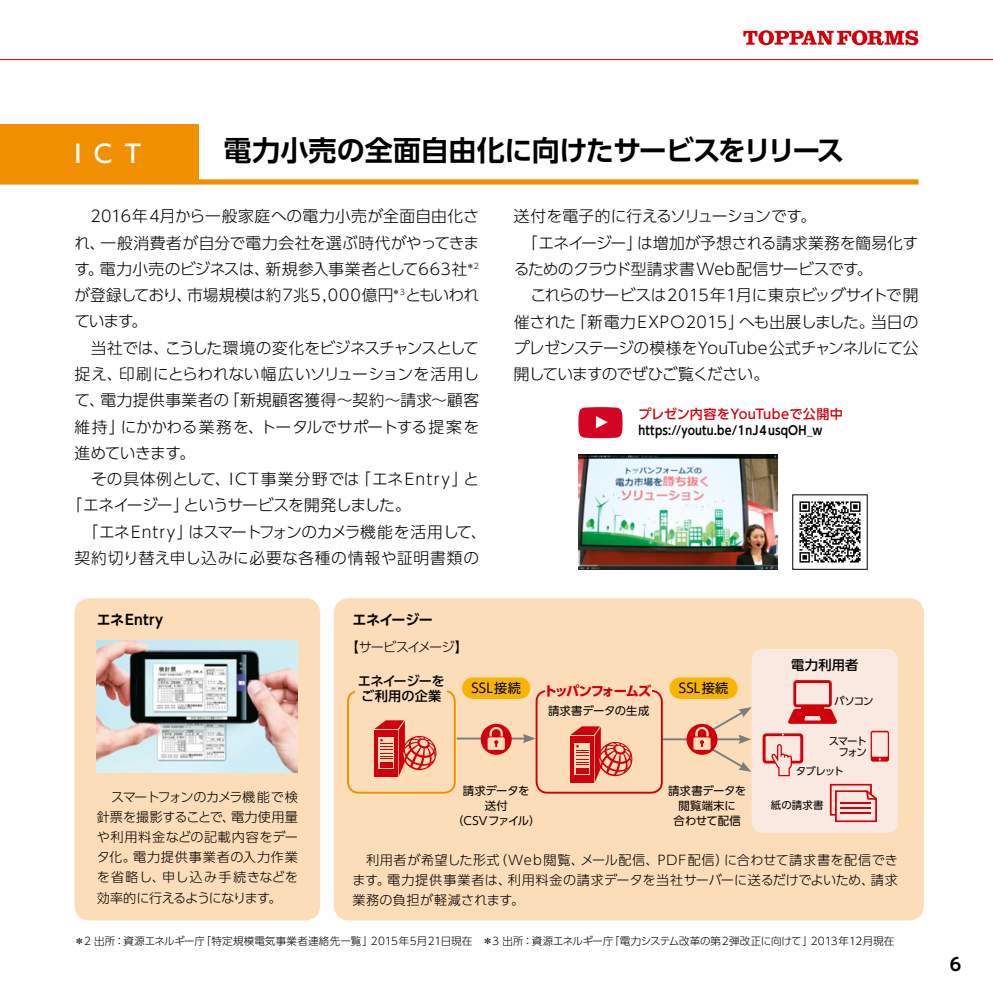
<style>
.page{position:relative;width:993px;height:993px;background:#fff}
.page>*{position:absolute;margin:0;border:0;box-sizing:border-box;transform-origin:0 0}
.t1{font:700 28px "UD Shin Go Pro De";letter-spacing:-.02em;color:#000}
.t2{font:500 24.5px "UD Shin Go Pro";color:#fff}
.t3{font:700 17.5px "UD Shin Go Pro De";color:#000}
.t4{font:300 15.75px/26.2px "UD Shin Go Pro";letter-spacing:-.005em;color:#000}
.t5{font:300 15.75px "UD Shin Go Pro";letter-spacing:.025em;color:#000}
.t6{font:300 15.75px "UD Shin Go Pro";letter-spacing:-.03em;color:#000}
.t7{font:300 15.75px "UD Shin Go Pro";letter-spacing:.07em;color:#000}
.t8{font:300 15.75px "UD Shin Go Pro";letter-spacing:.015em;color:#000}
.t9{font:300 15.75px "UD Shin Go Pro";letter-spacing:-.045em;color:#000}
.t10{font:300 15.75px "UD Shin Go Pro";letter-spacing:-.025em;color:#000}
.t11{font:300 15.75px "UD Shin Go Pro";letter-spacing:.035em;color:#000}
.t12{font:300 15.75px "UD Shin Go Pro";letter-spacing:-.065em;color:#000}
.t13{font:300 15.75px "UD Shin Go Pro";letter-spacing:-.035em;color:#000}
.t14{font:700 14px "UD Shin Go Pro De";letter-spacing:.025em;color:#000}
.t15{font:700 14px "UD Shin Go Pro De";color:#000}
.t16{font:500 13.3px/15px "UD Shin Go Pro";letter-spacing:-.03em;color:#000}
.t17{font:13.3px "UD Shin Go Pro";letter-spacing:.015em;color:#000}
.t18{font:700 13.3px "UD Shin Go Pro";letter-spacing:-.095em;color:#d2000b}
.t19{font:500 13.3px "UD Shin Go Pro";letter-spacing:.01em;color:#000}
.t20{font:300 13.12px/20.1px "UD Shin Go Pro";letter-spacing:.015em;color:#000;text-align:justify}
.t21{font:500 13.12px "UD Shin Go Pro";letter-spacing:.025em;color:#d2000b}
.t22{font:300 13.12px "UD Shin Go Pro";letter-spacing:-.1em;color:#000}
.t23{font:700 12.25px "UD Shin Go Pro De";letter-spacing:.02em;color:#000;scale:.9 1}
.t24{font:11.38px/15px "UD Shin Go Pro";letter-spacing:-.02em;color:#000;text-align:center}
.t25{font:11.38px "UD Shin Go Pro";color:#000}
.t26{font:300 10.5px "UD Shin Go Pro";color:#000}
.t27{font:10.33px/11.4px "UD Shin Go Pro";letter-spacing:-.095em;color:#000;text-align:right}
</style>
<div class="page">
<div style="left:74px;top:598px;width:246px;height:322px;background:#fcddb9;border-radius:15px"></div>
<div style="left:334px;top:598px;width:589px;height:322px;background:#fcddb9;border-radius:15px"></div>
<div style="left:751px;top:648px;width:146px;height:184px;background:#fae9e0;border-radius:11px"></div>
<hr style="left:456px;top:737px;width:69px;height:2px;background:#7a7c7d">
<svg style="left:522px;top:734px;width:13px;height:9px"></svg>
<hr style="left:661px;top:738px;width:37px;height:2px;background:#7a7c7d">
<svg style="left:462px;top:677px;width:68px;height:21px"></svg>
<svg style="left:669px;top:677px;width:68px;height:21px"></svg>
<img style="left:97px;top:640px;width:201px;height:132px">
<svg style="left:762px;top:733px;width:41px;height:43px"></svg>
<svg style="left:788px;top:680px;width:48px;height:43px"></svg>
<svg style="left:870px;top:730px;width:18px;height:31px"></svg>
<svg style="left:374px;top:720px;width:61px;height:56px"></svg>
<svg style="left:480px;top:723px;width:31px;height:31px"></svg>
<svg style="left:487px;top:726px;width:17px;height:23px"></svg>
<div style="left:686px;top:723px;width:31px;height:31px;background:#d2000b;border-radius:50%"></div>
<svg style="left:693px;top:707px;width:58px;height:64px"></svg>
<div style="left:347px;top:689px;width:108px;height:104px;border:2px solid #f08f00;border-radius:11px"></div>
<div style="left:535px;top:689px;width:127px;height:104px;border:2px solid #d2000b;border-radius:11px"></div>
<div style="left:355px;top:674px;width:92px;height:28px;background:#fcddb9"></div>
<div style="left:544px;top:684px;width:107px;height:13px;background:#fcddb9"></div>
<svg style="left:829px;top:783px;width:47px;height:38px"></svg>
<hr style="left:840px;top:802px;width:31px;height:1px;background:#d2000b">
<hr style="left:840px;top:807px;width:31px;height:1px;background:#d2000b">
<hr style="left:840px;top:812px;width:31px;height:1px;background:#d2000b">
<svg style="left:570px;top:726px;width:61px;height:56px"></svg>
<svg style="left:743px;top:30px;width:175px;height:15px"></svg>
<hr style="left:0;top:59px;width:992px;height:1px;background:#d2000b">
<div style="left:0;top:124px;width:198px;height:60px;background:#f08f00"></div>
<div style="left:0;top:179px;width:918px;height:5px;background:#f08f00"></div>
<img style="left:799px;top:501px;width:62px;height:62px">
<img style="left:578px;top:454px;width:199px;height:115px">
<svg style="left:578px;top:407px;width:44px;height:31px"></svg>
<h2 class="t2" style="left:74px;top:134px;width:68px">ICT</h2>
<h1 class="t1" style="left:223px;top:128px;width:622px">電力小売の全面自由化に向けたサービスをリリース</h1>
<p class="t8" style="left:74px;top:203px;width:406px">　2016年4月から一般家庭への電力小売が全面自由化さ</p>
<p class="t5" style="left:74px;top:230px;width:406px">れ、一般消費者が自分で電力会社を選ぶ時代がやってきま</p>
<p class="t4" style="left:74px;top:255px;width:406px">す。電力小売のビジネスは、新規参入事業者として663社<sup>＊2</sup></p>
<p class="t4" style="left:74px;top:281px;width:406px">が登録しており、市場規模は約7兆5,000億円<sup>＊3</sup>ともいわれ</p>
<p class="t4" style="left:74px;top:308px;width:74px">ています。</p>
<p class="t9" style="left:74px;top:335px;width:406px">　当社では、こうした環境の変化をビジネスチャンスとして</p>
<p class="t4" style="left:74px;top:360px;width:406px">捉え、印刷にとらわれない幅広いソリューションを活用し</p>
<p class="t5" style="left:74px;top:387px;width:406px">て、電力提供事業者の「新規顧客獲得〜契約〜請求〜顧客</p>
<p class="t10" style="left:74px;top:414px;width:406px">維持」にかかわる業務を、トータルでサポートする提案を</p>
<p class="t13" style="left:74px;top:440px;width:122px">進めていきます。</p>
<p class="t7" style="left:74px;top:466px;width:406px">　その具体例として、ICT事業分野では「エネEntry」と</p>
<p class="t12" style="left:67px;top:492px;width:346px">「エネイージー」というサービスを開発しました。</p>
<p class="t6" style="left:74px;top:519px;width:413px">　「エネEntry」はスマートフォンのカメラ機能を活用して、</p>
<p class="t11" style="left:74px;top:545px;width:406px">契約切り替え申し込みに必要な各種の情報や証明書類の</p>
<p class="t14" style="left:97px;top:607px;width:68px">エネEntry</p>
<p class="t15" style="left:352px;top:607px;width:82px">エネイージー</p>
<p class="t22" style="left:346px;top:636px;width:123px">【サービスイメージ】</p>
<p class="t4" style="left:513px;top:203px;width:406px">送付を電子的に行えるソリューションです。<br>　「エネイージー」は増加が予想される請求業務を簡易化するためのクラウド型請求書Web配信サービスです。<br>　これらのサービスは2015年1月に東京ビッグサイトで開催された「新電力EXPO2015」へも出展しました。当日のプレゼンステージの模様をYouTube公式チャンネルにて公開していますのでぜひご覧ください。</p>
<p class="t21" style="left:638px;top:403px;width:206px">プレゼン内容をYouTubeで公開中</p>
<p class="t23" style="left:638px;top:420px;width:206px">https://youtu.be/1nJ4usqOH_w</p>
<p class="t19" style="left:791px;top:654px;width:69px">電力利用者</p>
<p class="t16" style="left:358px;top:672px;width:88px">エネイージーをご利用の企業</p>
<p class="t17" style="left:471px;top:676px;width:51px">SSL接続</p>
<p class="t18" style="left:543px;top:680px;width:109px">トッパンフォームズ</p>
<p class="t17" style="left:678px;top:676px;width:51px">SSL接続</p>
<p class="t27" style="left:833px;top:694px;width:41px">パソコン</p>
<p class="t27" style="left:828px;top:734px;width:40px">スマートフォン</p>
<p class="t27" style="left:795px;top:764px;width:49px">タブレット</p>
<p class="t27" style="left:770px;top:798px;width:54px">紙の請求書</p>
<p class="t25" style="left:548px;top:701px;width:103px">請求書データの生成</p>
<p class="t20" style="left:97px;top:786px;width:202px">　スマートフォンのカメラ機能で検針票を撮影することで、電力使用量や利用料金などの記載内容をデータ化。電力提供事業者の入力作業を省略し、申し込み手続きなどを効率的に行えるようになります。</p>
<p class="t24" style="left:452px;top:782px;width:90px">請求データを<br>送付<br>（CSVファイル）</p>
<p class="t24" style="left:668px;top:782px;width:80px">請求書データを閲覧端末に<br>合わせて配信</p>
<p class="t20" style="left:352px;top:849px;width:546px">　利用者が希望した形式（Web閲覧、メール配信、PDF配信）に合わせて請求書を配信できます。電力提供事業者は、利用料金の請求データを当社サーバーに送るだけでよいため、請求業務の負担が軽減されます。</p>
<p class="t26" style="left:74px;top:931px;width:821px">＊2 出所：資源エネルギー庁「特定規模電気事業者連絡先一覧」2015年5月21日現在　＊3 出所：資源エネルギー庁「電力システム改革の第2弾改正に向けて」2013年12月現在</p>
<p class="t3" style="left:949px;top:949px;width:13px">6</p>
</div>
